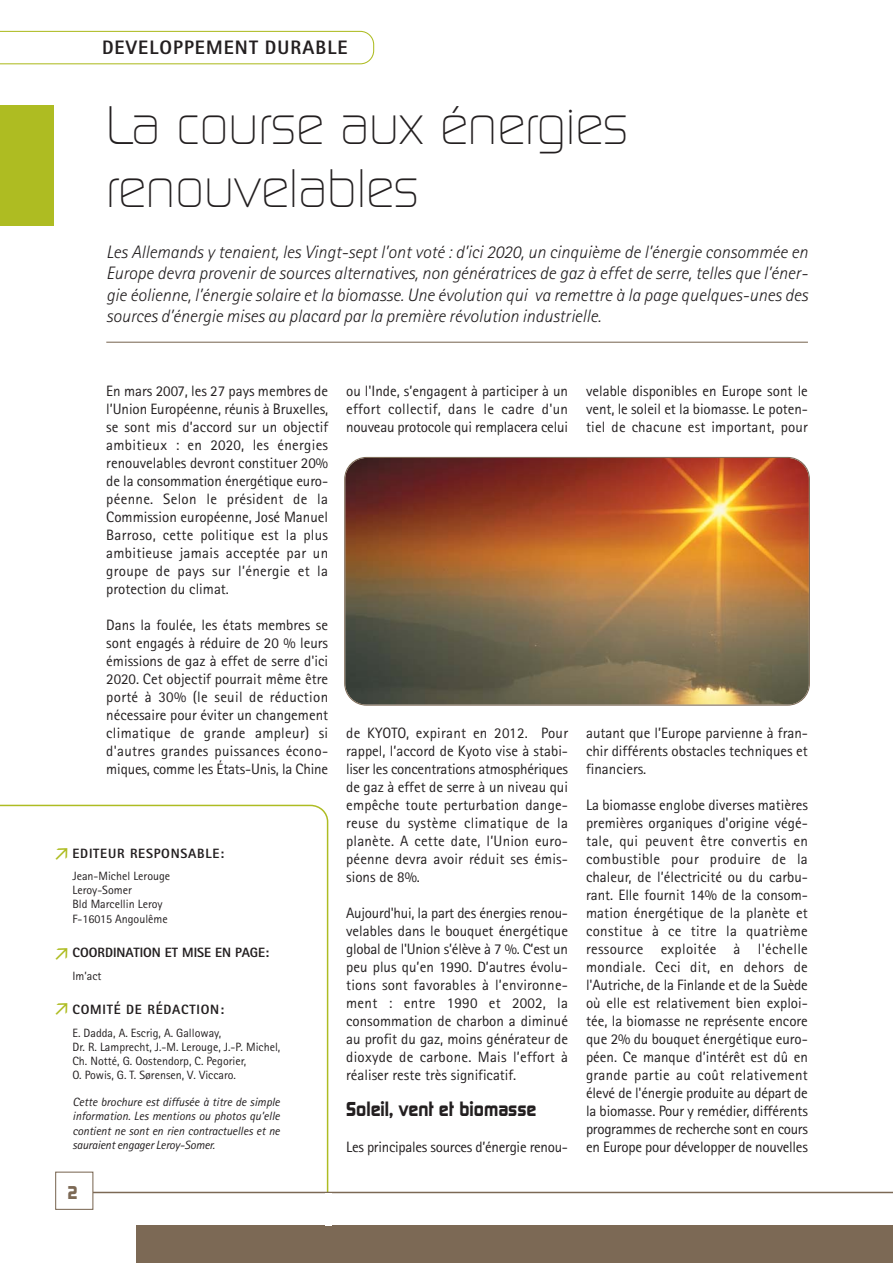
<style>
.page{position:relative;width:893px;height:1263px;background:#fff}
.page>*{position:absolute;margin:0;border:0;box-sizing:border-box;transform-origin:0 0}
.t1{font:300 52.5px/63px "Digital";color:#231f20;scale:.95 1}
.t2{font:700 19.5px "Digital";color:#231f20;scale:.95 1}
.t3{font:800 19.5px "Rotis Sans Serif";letter-spacing:.055em;color:#231f20}
.t4{font:italic 300 18px/21.6px "Rotis Sans Serif";color:#231f20;text-align:justify}
.t5{font:700 18px "Digital";color:#7c6955}
.t6{font:15px/18px "Rotis Sans Serif";color:#231f20;text-align:justify}
.t7{font:15px "Rotis Sans Serif";letter-spacing:-.02em;color:#231f20}
.t8{font:800 13.5px "Rotis Sans Serif";letter-spacing:.055em;color:#231f20}
.t9{font:800 13.5px "Rotis Sans Serif";color:#231f20}
.t10{font:12px/14.2px "Rotis Sans Serif";color:#231f20}
.t11{font:italic 12px/14.2px "Rotis Sans Serif";letter-spacing:-.015em;color:#231f20;text-align:justify}
</style>
<div class="page">
<svg style="left:0;top:805px;width:331px;height:421px"></svg>
<svg style="left:0;top:31px;width:374px;height:33px"></svg>
<div style="left:136px;top:1226px;width:757px;height:37px;background:#7c6955"></div>
<hr style="left:72px;top:1192px;width:821px;height:1px;background:#7c6955">
<div style="left:56px;top:1173px;width:36px;height:36px;background:#fff"></div>
<div style="left:55px;top:1171px;width:38px;height:39px;border:1px solid #7c6955"></div>
<hr style="left:106px;top:342px;width:702px;height:1px;background:#7c6955">
<div style="left:0;top:105px;width:54px;height:121px;background:#aebc22"></div>
<div style="left:325px;top:1193px;width:6px;height:33px;background:#fff"></div>
<svg style="left:344px;top:457px;width:466px;height:249px;background:#94633c"></svg>
<svg style="left:52px;top:844px;width:20px;height:20px"></svg>
<svg style="left:52px;top:944px;width:20px;height:20px"></svg>
<svg style="left:52px;top:999px;width:20px;height:20px"></svg>
<h2 class="t3" style="left:102px;top:41px;width:247px">DEVELOPPEMENT DURABLE</h2>
<h1 class="t1" style="left:106px;top:98px;width:550px">La course aux énergies renouvelables</h1>
<p class="t4" style="left:106px;top:242px;width:703px">Les Allemands y tenaient, les Vingt-sept l’ont voté : d’ici 2020, un cinquième de l’énergie consommée en Europe devra provenir de sources alternatives, non génératrices de gaz à effet de serre, telles que l’éner&shy;gie éolienne, l’énergie solaire et la biomasse. Une évolution qui va remettre à la page quelques-unes des sources d’énergie mises au placard par la première révolution industrielle.</p>
<p class="t6" style="left:106px;top:383px;width:223px">En mars 2007, les 27 pays membres de l’Union Européenne, réunis à Bruxelles, se sont mis d’accord sur un objectif ambitieux : en 2020, les énergies renouvelables devront constituer 20% de la consommation énergétique euro&shy;péenne. Selon le président de la Commission européenne, José Manuel Barroso, cette politique est la plus ambitieuse jamais acceptée par un groupe de pays sur l’énergie et la protection du climat.</p>
<p class="t6" style="left:106px;top:617px;width:223px">Dans la foulée, les états membres se sont engagés à réduire de 20 % leurs émissions de gaz à effet de serre d'ici 2020. Cet objectif pourrait même être porté à 30% (le seuil de réduction nécessaire pour éviter un changement climatique de grande ampleur) si d'autres grandes puissances écono&shy;miques, comme les États-Unis, la Chine</p>
<p class="t8" style="left:72px;top:848px;width:153px">EDITEUR RESPONSABLE:</p>
<p class="t10" style="left:72px;top:870px;width:99px">Jean-Michel Lerouge<br>Leroy-Somer<br>Bld Marcellin Leroy<br>F-16015 Angoulême</p>
<p class="t9" style="left:72px;top:948px;width:198px">COORDINATION ET MISE EN PAGE:</p>
<p class="t10" style="left:72px;top:969px;width:31px">Im’act</p>
<p class="t8" style="left:72px;top:1005px;width:153px">COMITÉ DE RÉDACTION:</p>
<p class="t10" style="left:72px;top:1026px;width:209px">E. Dadda, A. Escrig, A. Galloway,<br>Dr. R. Lamprecht, J.-M. Lerouge, J.-P. Michel, Ch. Notté, G. Oostendorp, C. Pegorier,<br>O. Powis, G. T. Sørensen, V. Viccaro.</p>
<p class="t11" style="left:72px;top:1096px;width:209px">Cette brochure est diffusée à titre de simple information. Les mentions ou photos qu’elle contient ne sont en rien contractuelles et ne sauraient engager Leroy-Somer.</p>
<p class="t5" style="left:67px;top:1185px;width:12px">2</p>
<p class="t6" style="left:346px;top:383px;width:223px">ou l'Inde, s’engagent à participer à un effort collectif, dans le cadre d'un nouveau protocole qui remplacera celui</p>
<p class="t6" style="left:346px;top:725px;width:223px">de KYOTO, expirant en 2012. Pour rappel, l’accord de Kyoto vise à stabi&shy;liser les concentrations atmosphériques de gaz à effet de serre à un niveau qui empêche toute perturbation dange&shy;reuse du système climatique de la planète. A cette date, l’Union euro&shy;péenne devra avoir réduit ses émis&shy;sions de 8%.</p>
<p class="t6" style="left:346px;top:905px;width:223px">Aujourd'hui, la part des énergies renou&shy;velables dans le bouquet énergétique global de l'Union s’élève à 7 %. C’est un peu plus qu’en 1990. D’autres évolu&shy;tions sont favorables à l’environne&shy;ment : entre 1990 et 2002, la consommation de charbon a diminué au profit du gaz, moins générateur de dioxyde de carbone. Mais l’effort à réaliser reste très significatif.</p>
<h2 class="t2" style="left:346px;top:1102px;width:202px">Soleil, vent et biomasse</h2>
<p class="t7" style="left:346px;top:1142px;width:223px">Les principales sources d’énergie renou-</p>
<p class="t6" style="left:586px;top:383px;width:223px">velable disponibles en Europe sont le vent, le soleil et la biomasse. Le poten&shy;tiel de chacune est important, pour</p>
<p class="t6" style="left:586px;top:725px;width:223px">autant que l’Europe parvienne à fran&shy;chir différents obstacles techniques et financiers.</p>
<p class="t6" style="left:586px;top:797px;width:223px">La biomasse englobe diverses matières premières organiques d'origine végé&shy;tale, qui peuvent être convertis en combustible pour produire de la chaleur, de l’électricité ou du carbu&shy;rant. Elle fournit 14% de la consom&shy;mation énergétique de la planète et constitue à ce titre la quatrième ressource exploitée à l'échelle mondiale. Ceci dit, en dehors de l'Autriche, de la Finlande et de la Suède où elle est relativement bien exploi&shy;tée, la biomasse ne représente encore que 2% du bouquet énergétique euro&shy;péen. Ce manque d’intérêt est dû en grande partie au coût relativement élevé de l'énergie produite au départ de la biomasse. Pour y remédier, différents programmes de recherche sont en cours en Europe pour développer de nouvelles</p>
</div>
